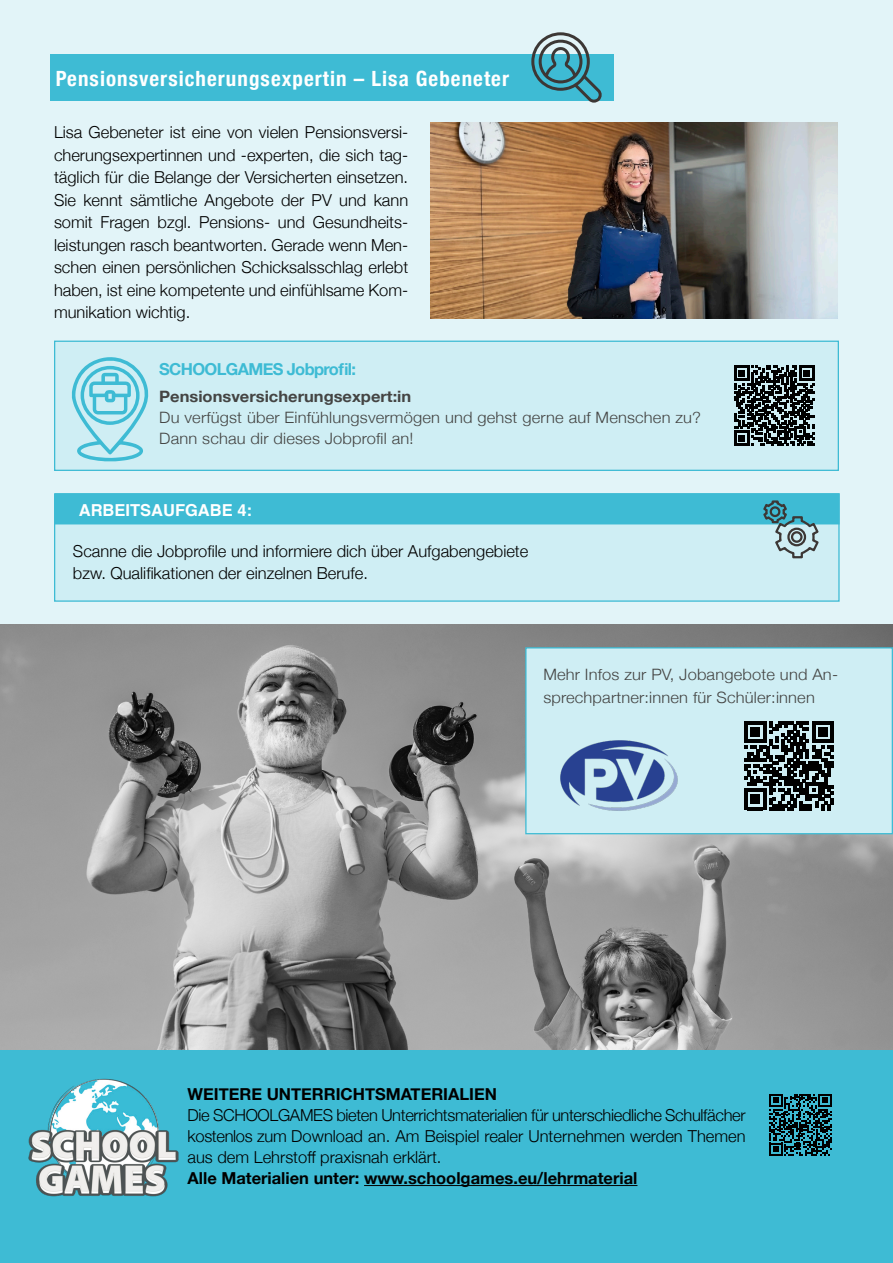
<style>
.page{position:relative;width:893px;height:1263px;background:#fff}
.page>*{position:absolute;margin:0;border:0;box-sizing:border-box;transform-origin:0 0}
.Titel_1__klein___siemens{font:700 condensed 21px "Helvetica Neue";letter-spacing:.05em;color:#fff}
._10_copy_11{font:300 16.5px/22.5px "Helvetica Neue";color:#000;text-align:justify}
.t1{font:700 16.5px "Helvetica Neue";color:#020202}
.t2{font:700 16.5px "Helvetica Neue";color:#000}
._10_copy_11-2{font:700 16.5px "Helvetica Neue";letter-spacing:-.04em;color:#3ebbd4}
.t3{font:700 16.5px "Helvetica";color:#fff}
.t4{font:300 15.6px/22.5px "Helvetica Neue";letter-spacing:.01em;color:#444443;scale:1.05 1}
.t5{font:700 15.6px "Helvetica Neue";color:#444443;scale:1.05 1}
.s1{color:#000}
</style>
<div class="page">
<div style="left:0;top:0;width:893px;height:1178px;background:#e2f4f8"></div>
<img style="left:0;top:624px;width:893px;height:427px">
<div style="left:0;top:1051px;width:893px;height:212px;background:#3ebbd4"></div>
<img style="left:28px;top:1078px;width:151px;height:119px">
<hr style="left:364px;top:1185px;width:273px;height:1px;background:#020202">
<div style="left:526px;top:648px;width:366px;height:186px;background:#cfeef4"></div>
<div style="left:525px;top:647px;width:368px;height:187px;border:1px solid #3ebbd4"></div>
<svg style="left:745px;top:721px;width:88px;height:89px"></svg>
<img style="left:560px;top:740px;width:118px;height:71px">
<div style="left:54px;top:341px;width:785px;height:130px;background:#cfeef4;border:1px solid #3ebbd4"></div>
<svg style="left:72px;top:357px;width:77px;height:104px"></svg>
<svg style="left:734px;top:366px;width:80px;height:80px"></svg>
<div style="left:50px;top:54px;width:563px;height:47px;background:#3ebbd4"></div>
<img style="left:431px;top:122px;width:407px;height:196px">
<svg style="left:531px;top:32px;width:71px;height:71px"></svg>
<div style="left:54px;top:493px;width:786px;height:109px;background:#cfeef4;border:1px solid #3ebbd4"></div>
<div style="left:55px;top:493px;width:785px;height:31px;background:#3ebbd4;border:2px solid #3ebbd4"></div>
<svg style="left:761px;top:500px;width:59px;height:59px"></svg>
<svg style="left:769px;top:1094px;width:62px;height:62px"></svg>
<p class="Titel_1__klein___siemens" style="left:56px;top:61px;width:455px">Pensionsversicherungsexpertin – Lisa Gebeneter</p>
<p class="_10_copy_11" style="left:54px;top:120px;width:356px">Lisa Gebeneter ist eine von vielen Pensionsversi&shy;cherungsexpertinnen und -experten, die sich tag&shy;täglich für die Belange der Versicherten einsetzen.<br>Sie kennt sämtliche Angebote der PV und kann somit Fragen bzgl. Pensions- und Gesundheits&shy;leistungen rasch beantworten. Gerade wenn Men&shy;schen einen persönlichen Schicksalsschlag erlebt haben, ist eine kompetente und einfühlsame Kom&shy;munikation wichtig.</p>
<p class="_10_copy_11-2" style="left:159px;top:356px;width:198px">SCHOOLGAMES Jobprofil:</p>
<p class="t5" style="left:159px;top:384px;width:242px">Pensionsversicherungsexpert:in</p>
<p class="t4" style="left:159px;top:405px;width:518px">Du verfügst über Einfühlungsvermögen und gehst gerne auf Menschen zu?</p>
<p class="t4" style="left:159px;top:426px;width:244px">Dann schau dir dieses Jobprofil an!</p>
<p class="t3" style="left:79px;top:500px;width:175px">ARBEITSAUFGABE 4:</p>
<p class="_10_copy_11" style="left:73px;top:538px;width:457px">Scanne die Jobprofile und informiere dich über Aufgabengebiete</p>
<p class="_10_copy_11" style="left:73px;top:561px;width:296px">bzw. Qualifikationen der einzelnen Berufe.</p>
<p class="t4" style="left:543px;top:662px;width:282px">Mehr Infos zur PV, Jobangebote und An&shy;sprechpartner:innen für Schüler:innen</p>
<p class="t2" style="left:188px;top:1081px;width:311px">WEITERE UNTERRICHTSMATERIALIEN</p>
<p class="_10_copy_11" style="left:188px;top:1103px;width:560px;line-height:21px">Die SCHOOLGAMES bieten Unterrichtsmaterialien für unterschiedliche Schulfächer kostenlos zum Download an. Am Beispiel realer Unternehmen werden Themen aus dem Lehrstoff praxisnah erklärt.</p>
<p class="t1" style="left:188px;top:1165px;width:451px"><span class="s1">Alle Materialien unter:</span> www.schoolgames.eu/lehrmaterial</p>
</div>
